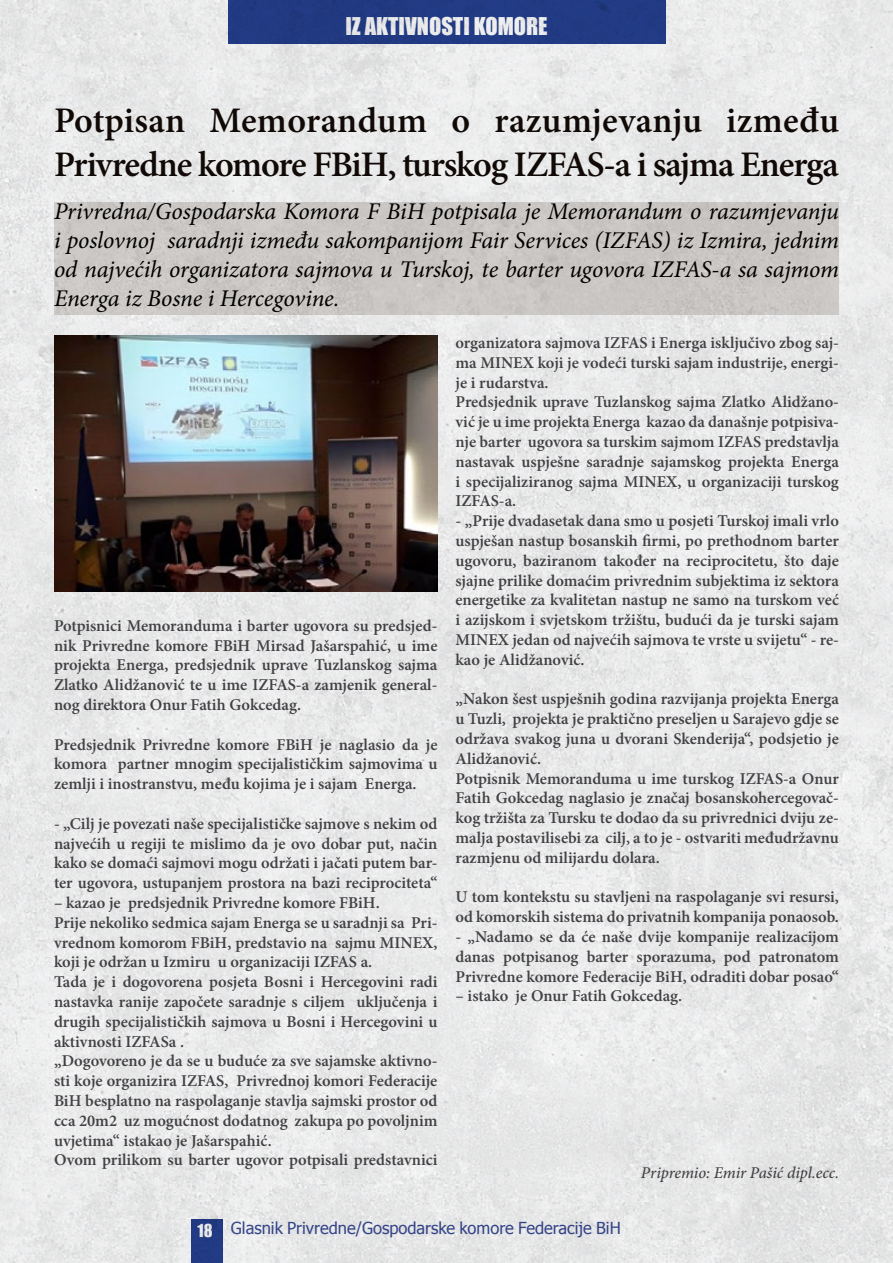
<style>
.page{position:relative;width:893px;height:1263px;background:#fff}
.page>*{position:absolute;margin:0;border:0;box-sizing:border-box;transform-origin:0 0}
.t1{font:600 36px/43.2px "Minion Pro";letter-spacing:-.025em;color:#100906}
.t2{font:italic 24px/28.8px "Minion Pro";letter-spacing:-.005em;color:#000;text-align:justify}
.t3{font:22.5px "Impact";color:#fff}
.t4{font:600 16.5px/19.8px "Minion Pro";color:#414042;text-align:justify}
.t5{font:16.5px "Tahoma";color:#3b4d96}
.t6{font:italic 500 16.5px "Minion Pro";letter-spacing:-.01em;color:#414042}
.s1{font-family:"Impact";color:#fff}
</style>
<div class="page">
<img style="left:0;top:0;width:893px;height:1263px">
<div style="left:54px;top:202px;width:785px;height:113px;background:#cac6c4"></div>
<img style="left:54px;top:336px;width:383px;height:255px">
<h3 class="t3" style="left:345px;top:8px;width:204px">IZ AKTIVNOSTI KOMORE</h3>
<h1 class="t1" style="left:54px;top:99px;width:786px">Potpisan Memorandum o razumjevanju između<br>Privredne komore FBiH, turskog IZFAS-a i sajma Energa</h1>
<p class="t2" style="left:54px;top:197px;width:786px">Privredna/Gospodarska Komora F BiH potpisala je Memorandum o razumjevanju i poslovnoj saradnji između sakompanijom Fair Services (IZFAS) iz Izmira, jednim od najvećih organizatora sajmova u Turskoj, te barter ugovora IZFAS-a sa sajmom Energa iz Bosne i Hercegovine.</p>
<p class="t4" style="left:54px;top:615px;width:385px">Potpisnici Memoranduma i barter ugovora su predsjed&shy;nik Privredne komore FBiH Mirsad Jašarspahić, u ime projekta Energa, predsjednik uprave Tuzlanskog sajma Zlatko Alidžanović te u ime IZFAS-a zamjenik general&shy;nog direktora Onur Fatih Gokcedag.</p>
<p class="t4" style="left:54px;top:734px;width:385px">Predsjednik Privredne komore FBiH je naglasio da je komora partner mnogim specijalističkim sajmovima u zemlji i inostranstvu, među kojima je i sajam Energa.</p>
<p class="t4" style="left:54px;top:813px;width:385px">- „Cilj je povezati naše specijalističke sajmove s nekim od najvećih u regiji te mislimo da je ovo dobar put, način kako se domaći sajmovi mogu održati i jačati putem bar&shy;ter ugovora, ustupanjem prostora na bazi reciprociteta“</p>
<p class="t4" style="left:54px;top:893px;width:385px;text-align:left">– kazao je predsjednik Privredne komore FBiH.<br>Prije nekoliko sedmica sajam Energa se u saradnji sa Pri&shy;vrednom komorom FBiH, predstavio na sajmu MINEX, koji je održan u Izmiru u organizaciji IZFAS a.<br>Tada je i dogovorena posjeta Bosni i Hercegovini radi nastavka ranije započete saradnje s ciljem uključenja i drugih specijalističkih sajmova u Bosni i Hercegovini u aktivnosti IZFASa .<br>„Dogovoreno je da se u buduće za sve sajamske aktivno&shy;sti koje organizira IZFAS, Privrednoj komori Federacije BiH besplatno na raspolaganje stavlja sajmski prostor od cca 20m2 uz mogućnost dodatnog zakupa po povoljnim uvjetima“ istakao je Jašarspahić.<br>Ovom prilikom su barter ugovor potpisali predstavnici</p>
<p class="t4" style="left:455px;top:333px;width:385px;text-align:left">organizatora sajmova IZFAS i Energa isključivo zbog saj&shy;ma MINEX koji je vodeći turski sajam industrije, energi&shy;je i rudarstva.<br>Predsjednik uprave Tuzlanskog sajma Zlatko Alidžano&shy;vić je u ime projekta Energa kazao da današnje potpisiva&shy;nje barter ugovora sa turskim sajmom IZFAS predstavlja nastavak uspješne saradnje sajamskog projekta Energa i specijaliziranog sajma MINEX, u organizaciji turskog IZFAS-a.</p>
<p class="t4" style="left:455px;top:511px;width:385px">- „Prije dvadasetak dana smo u posjeti Turskoj imali vrlo uspješan nastup bosanskih firmi, po prethodnom barter ugovoru, baziranom također na reciprocitetu, što daje sjajne prilike domaćim privrednim subjektima iz sektora energetike za kvalitetan nastup ne samo na turskom već i azijskom i svjetskom tržištu, budući da je turski sajam MINEX jedan od najvećih sajmova te vrste u svijetu“ - re&shy;kao je Alidžanović.</p>
<p class="t4" style="left:455px;top:689px;width:385px;text-align:left">„Nakon šest uspješnih godina razvijanja projekta Energa u Tuzli, projekta je praktično preseljen u Sarajevo gdje se održava svakog juna u dvorani Skenderija“, podsjetio je Alidžanović.<br>Potpisnik Memoranduma u ime turskog IZFAS-a Onur Fatih Gokcedag naglasio je značaj bosanskohercegovač&shy;kog tržišta za Tursku te dodao da su privrednici dviju ze&shy;malja postavilisebi za cilj, a to je - ostvariti međudržavnu razmjenu od milijardu dolara.</p>
<p class="t4" style="left:455px;top:887px;width:385px">U tom kontekstu su stavljeni na raspolaganje svi resursi, od komorskih sistema do privatnih kompanija ponaosob.</p>
<p class="t4" style="left:455px;top:927px;width:385px">- „Nadamo se da će naše dvije kompanije realizacijom danas potpisanog barter sporazuma, pod patronatom Privredne komore Federacije BiH, odraditi dobar posao“</p>
<p class="t4" style="left:455px;top:986px;width:228px">– istako je Onur Fatih Gokcedag.</p>
<p class="t6" style="left:641px;top:1161px;width:200px">Pripremio: Emir Pašić dipl.ecc.</p>
<p class="t5" style="left:197px;top:1217px;width:425px"><span class="s1">18</span> Glasnik Privredne/Gospodarske komore Federacije BiH</p>
</div>
